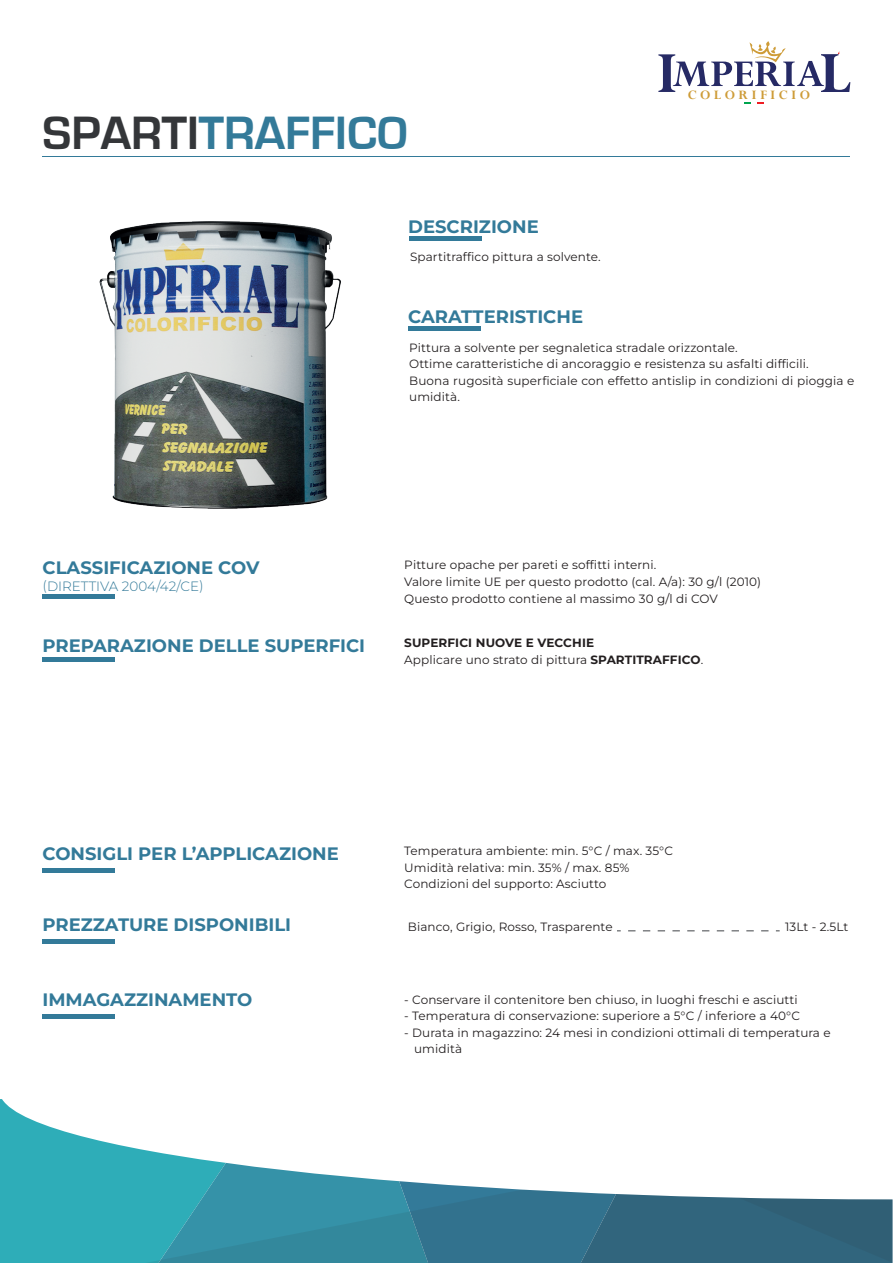
<style>
.page{position:relative;width:893px;height:1263px;background:#fff}
.page>*{position:absolute;margin:0;border:0;box-sizing:border-box;transform-origin:0 0}
.t1{font:700 48.15px "Eurostile";color:#337a99}
.t2{font:700 18px "Montserrat";color:#337a99}
.t3{font:700 14.4px "Perpetua";letter-spacing:.235em;color:#ce9c38}
.t4{font:300 13.5px "Montserrat";color:#337a99}
.t5{font:12px/16.5px "Montserrat";letter-spacing:.01em;color:#231f20}
.t6{font:700 12px/16.5px "Montserrat";letter-spacing:.01em;color:#231f20}
.s1{color:#343639}
.s2{font-weight:400}
</style>
<div class="page">
<svg style="left:744px;top:102px;width:20px;height:2px"></svg>
<svg style="left:658px;top:41px;width:192px;height:51px"></svg>
<hr style="left:43px;top:156px;width:807px;height:1px;background:#337a99">
<div style="left:409px;top:236px;width:72px;height:5px;background:#337a99"></div>
<div style="left:408px;top:326px;width:73px;height:5px;background:#337a99"></div>
<hr style="left:42px;top:595px;width:73px;height:4px;background:#337a99">
<hr style="left:42px;top:658px;width:73px;height:4px;background:#337a99">
<div style="left:42px;top:868px;width:73px;height:5px;background:#337a99"></div>
<hr style="left:42px;top:939px;width:73px;height:4px;background:#337a99">
<svg style="left:628px;top:930px;width:152px;height:1px"></svg>
<hr style="left:42px;top:1014px;width:73px;height:4px;background:#337a99">
<svg style="left:0;top:1099px;width:145px;height:164px;fill:#2eadb8"></svg>
<svg style="left:145px;top:1150px;width:319px;height:113px"></svg>
<svg style="left:464px;top:1186px;width:428px;height:77px;background:#497a90"></svg>
<img style="left:99px;top:221px;width:242px;height:288px">
<h1 class="t1" style="left:43px;top:113px;width:366px"><span class="s1">SPARTI</span>TRAFFICO</h1>
<h2 class="t2" style="left:408px;top:214px;width:132px">DESCRIZIONE</h2>
<p class="t5" style="left:410px;top:248px;width:192px">Spartitraffico pittura a solvente.</p>
<p class="t3" style="left:688px;top:85px;width:124px">COLORIFICIO</p>
<h2 class="t2" style="left:42px;top:556px;width:218px">CLASSIFICAZIONE COV</h2>
<p class="t4" style="left:42px;top:577px;width:163px">(DIRETTIVA 2004/42/CE)</p>
<h2 class="t2" style="left:408px;top:304px;width:176px">CARATTERISTICHE</h2>
<p class="t5" style="left:409px;top:339px;width:447px">Pittura a solvente per segnaletica stradale orizzontale.<br>Ottime caratteristiche di ancoraggio e resistenza su asfalti difficili.<br>Buona rugosità superficiale con effetto antislip in condizioni di pioggia e umidità.</p>
<p class="t5" style="left:404px;top:557px;width:358px">Pitture opache per pareti e soffitti interni.<br>Valore limite UE per questo prodotto (cal. A/a): 30 g/l (2010)<br>Questo prodotto contiene al massimo 30 g/l di COV</p>
<h2 class="t2" style="left:42px;top:634px;width:324px">PREPARAZIONE DELLE SUPERFICI</h2>
<p class="t6" style="left:404px;top:634px;width:301px">SUPERFICI NUOVE E VECCHIE<br><span class="s2">Applicare uno strato di pittura</span> SPARTITRAFFICO<span class="s2">.</span></p>
<h2 class="t2" style="left:42px;top:841px;width:298px">CONSIGLI PER L’APPLICAZIONE</h2>
<p class="t5" style="left:404px;top:842px;width:270px">Temperatura ambiente: min. 5°C / max. 35°C<br>Umidità relativa: min. 35% / max. 85%<br>Condizioni del supporto: Asciutto</p>
<h2 class="t2" style="left:42px;top:912px;width:250px">PREZZATURE DISPONIBILI</h2>
<p class="t5" style="left:408px;top:918px;width:206px">Bianco, Grigio, Rosso, Trasparente</p>
<p class="t5" style="left:785px;top:918px;width:65px">13Lt - 2.5Lt</p>
<h2 class="t2" style="left:42px;top:987px;width:211px">IMMAGAZZINAMENTO</h2>
<p class="t5" style="left:404px;top:991px;width:395px">- Conservare il contenitore ben chiuso, in luoghi freschi e asciutti</p>
<p class="t5" style="left:404px;top:1007px;width:397px">- Temperatura di conservazione: superiore a 5°C / inferiore a 40°C</p>
<p class="t5" style="left:414px;top:1024px;width:418px;text-indent:-10px">- Durata in magazzino: 24 mesi in condizioni ottimali di temperatura e umidità</p>
</div>
